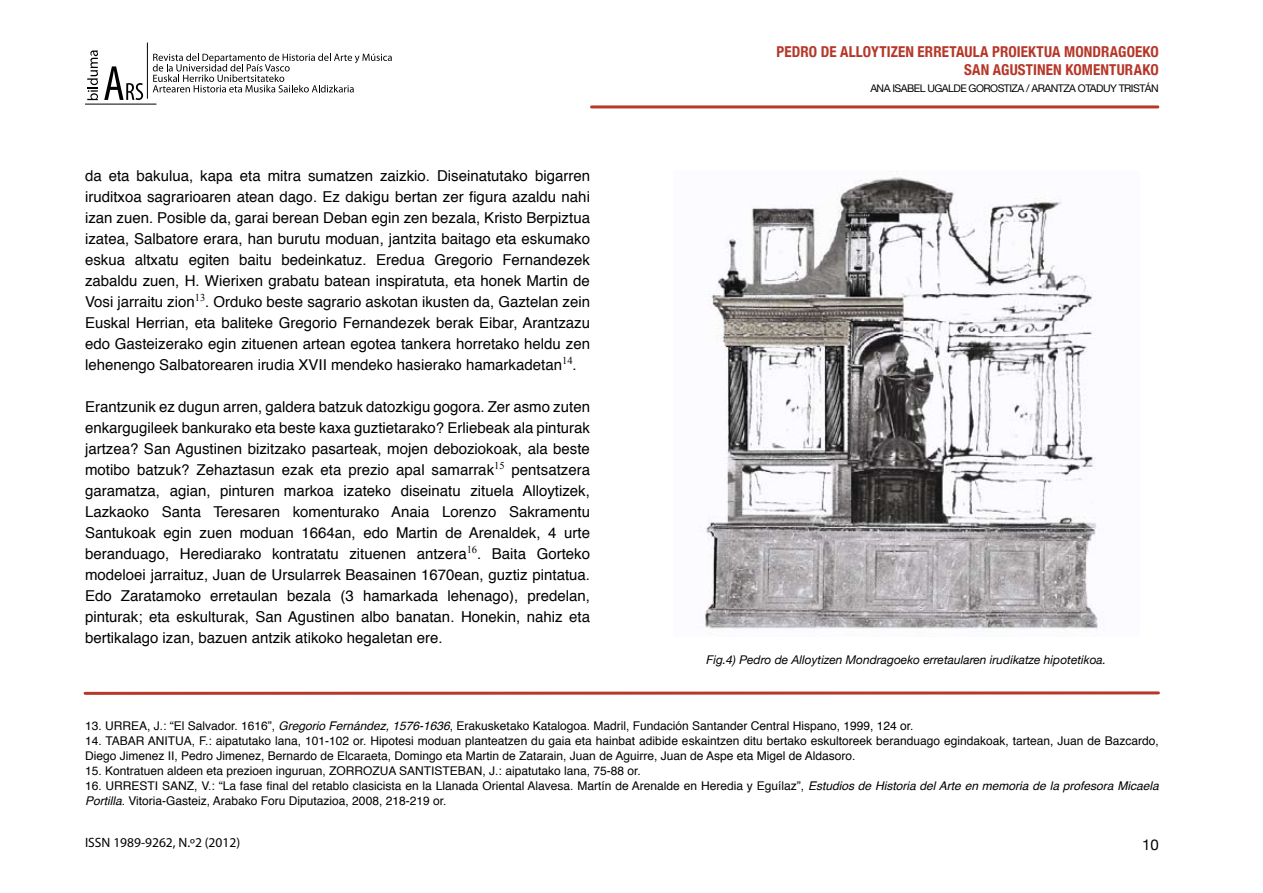
<style>
.page{position:relative;width:1263px;height:893px;background:#fff}
.page>*{position:absolute;margin:0;border:0;box-sizing:border-box;transform-origin:0 0}
.t1{font:15px/21px "Helvetica";color:#000;text-align:justify}
.t2{font:700 condensed 15px/18px "Helvetica Neue";letter-spacing:.01em;color:#b63729;text-align:right}
.t3{font:15px "Helvetica Neue";color:#000}
.t4{font:13.5px "Myriad Pro";color:#000}
.t5{font:12px/15px "Helvetica";color:#000}
.t6{font:italic 12px "Helvetica Neue";color:#000}
.t7{font:10.5px "Helvetica Neue";letter-spacing:-.05em;color:#000}
.s1{font-style:italic}
</style>
<div class="page">
<svg style="left:104px;top:66px;width:39px;height:34px"></svg>
<svg style="left:87px;top:50px;width:11px;height:50px"></svg>
<hr style="left:85px;top:104px;width:71px;height:1px;background:#000">
<svg style="left:153px;top:53px;width:239px;height:39px"></svg>
<hr style="left:147px;top:43px;width:1px;height:56px;background:#000">
<hr style="left:591px;top:105px;width:567px;height:3px;background:#b53829">
<svg style="left:85px;top:691px;width:1073px;height:4px;background:#c7695d"></svg>
<img style="left:699px;top:177px;width:402px;height:452px">
<p class="t2" style="left:777px;top:42px;width:384px">PEDRO DE ALLOYTIZEN ERRETAULA PROIEKTUA MONDRAGOEKO<br>SAN AGUSTINEN KOMENTURAKO</p>
<p class="t1" style="left:85px;top:166px;width:506px">da eta bakulua, kapa eta mitra sumatzen zaizkio. Diseinatutako bigarren iruditxoa sagrarioaren atean dago. Ez dakigu bertan zer figura azaldu nahi izan zuen. Posible da, garai berean Deban egin zen bezala, Kristo Berpiztua izatea, Salbatore erara, han burutu moduan, jantzita baitago eta eskumako eskua altxatu egiten baitu bedeinkatuz. Eredua Gregorio Fernandezek zabaldu zuen, H. Wierixen grabatu batean inspiratuta, eta honek Martin de Vosi jarraitu zion<sup>13</sup>. Orduko beste sagrario askotan ikusten da, Gaztelan zein Euskal Herrian, eta baliteke Gregorio Fernandezek berak Eibar, Arantzazu edo Gasteizerako egin zituenen artean egotea tankera horretako heldu zen lehenengo Salbatorearen irudia XVII mendeko hasierako hamarkadetan<sup>14</sup>.</p>
<p class="t1" style="left:85px;top:397px;width:506px">Erantzunik ez dugun arren, galdera batzuk datozkigu gogora. Zer asmo zuten enkargugileek bankurako eta beste kaxa guztietarako? Erliebeak ala pinturak jartzea? San Agustinen bizitzako pasarteak, mojen deboziokoak, ala beste motibo batzuk? Zehaztasun ezak eta prezio apal samarrak<sup>15</sup> pentsatzera garamatza, agian, pinturen markoa izateko diseinatu zituela Alloytizek, Lazkaoko Santa Teresaren komenturako Anaia Lorenzo Sakramentu Santukoak egin zuen moduan 1664an, edo Martin de Arenaldek, 4 urte beranduago, Herediarako kontratatu zituenen antzera<sup>16</sup>. Baita Gorteko modeloei jarraituz, Juan de Ursularrek Beasainen 1670ean, guztiz pintatua.<br>Edo Zaratamoko erretaulan bezala (3 hamarkada lehenago), predelan, pinturak; eta eskulturak, San Agustinen albo banatan. Honekin, nahiz eta bertikalago izan, bazuen antzik atikoko hegaletan ere.</p>
<p class="t7" style="left:870px;top:82px;width:290px">ANA ISABEL UGALDE GOROSTIZA / ARANTZA OTADUY TRISTÁN</p>
<p class="t6" style="left:706px;top:653px;width:401px">Fig.4) Pedro de Alloytizen Mondragoeko erretaularen irudikatze hipotetikoa.</p>
<p class="t5" style="left:85px;top:719px;width:830px">13. URREA, J.: “El Salvador. 1616”, <span class="s1">Gregorio Fernández, 1576-1636</span>, Erakusketako Katalogoa. Madril, Fundación Santander Central Hispano, 1999, 124 or.</p>
<p class="t5" style="left:85px;top:734px;width:1075px">14. TABAR ANITUA, F.: aipatutako lana, 101-102 or. Hipotesi moduan planteatzen du gaia eta hainbat adibide eskaintzen ditu bertako eskultoreek beranduago egindakoak, tartean, Juan de Bazcardo,<br>Diego Jimenez II, Pedro Jimenez, Bernardo de Elcaraeta, Domingo eta Martin de Zatarain, Juan de Aguirre, Juan de Aspe eta Migel de Aldasoro.</p>
<p class="t5" style="left:85px;top:764px;width:557px">15. Kontratuen aldeen eta prezioen inguruan, ZORROZUA SANTISTEBAN, J.: aipatutako lana, 75-88 or.</p>
<p class="t5" style="left:85px;top:779px;width:1075px">16. URRESTI SANZ, V.: “La fase final del retablo clasicista en la Llanada Oriental Alavesa. Martín de Arenalde en Heredia y Eguílaz”, <span class="s1">Estudios de Historia del Arte en memoria de la profesora Micaela<br>Portilla</span>. Vitoria-Gasteiz, Arabako Foru Diputazioa, 2008, 218-219 or.</p>
<p class="t4" style="left:85px;top:835px;width:157px">ISSN 1989-9262, N.º2 (2012)</p>
<p class="t3" style="left:1142px;top:836px;width:18px">10</p>
</div>
